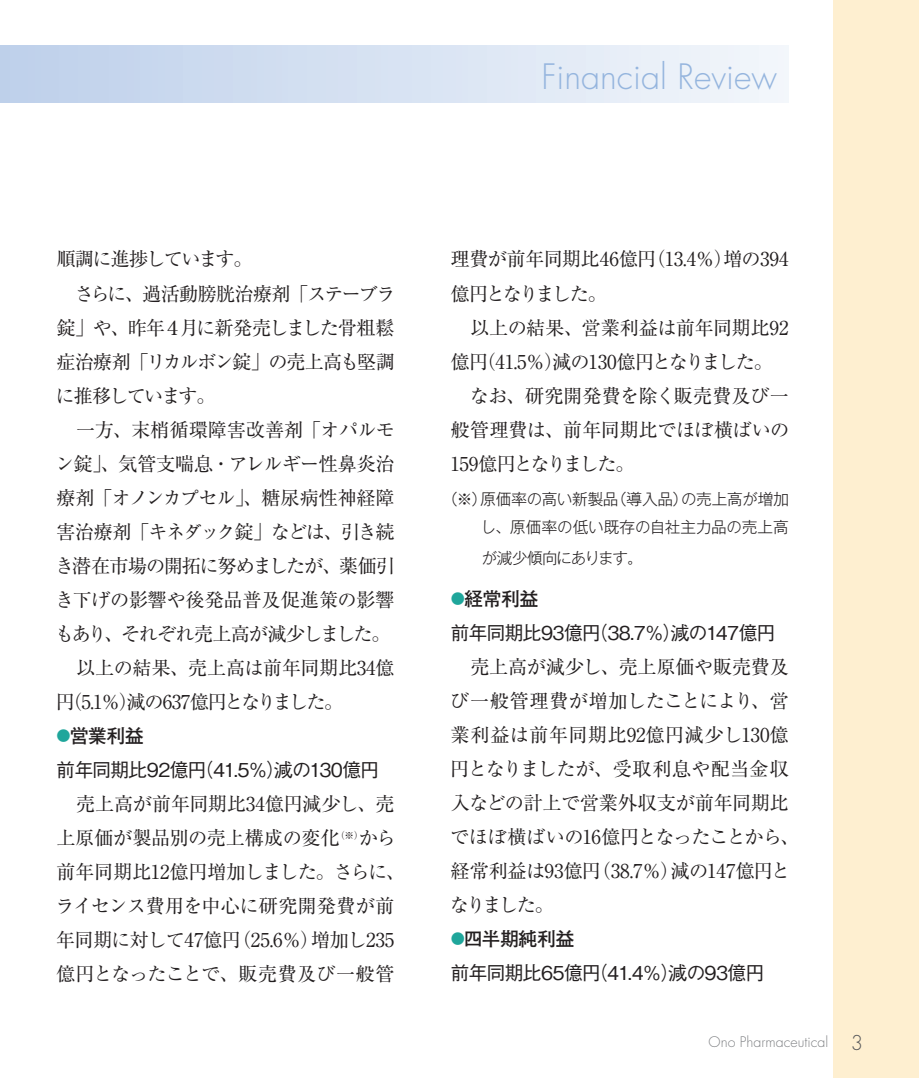
<style>
.page{position:relative;width:919px;height:1078px;background:#fff}
.page>*{position:absolute;margin:0;border:0;box-sizing:border-box;transform-origin:0 0}
.t1{font:300 34px "Futura";color:#95b5de}
.t2{font:19.2px/34px "Ryumin Pro Regular 90 pv RKSJ H";letter-spacing:-.025em;color:#231f20}
.t3{font:19.2px/34px "Ryumin Pro Regular 90 pv RKSJ H";letter-spacing:-.045em;color:#231f20}
.t4{font:19.2px "Gothic BBB Pro Medium 90 pv RKSJ H";letter-spacing:-.05em;color:#231f20}
.t5{font:19.2px "Futo Go B101 Pro Bold 90 pv RKSJ H";letter-spacing:-.04em;color:#231f20}
.t6{font:15.6px/28.4px "Gothic MB101 Pro Light 90 pv RKSJ H";letter-spacing:-.015em;color:#231f20;text-align:right}
.t7{font:15.6px "Gothic MB101 Pro Light 90 pv RKSJ H";letter-spacing:-.07em;color:#231f20}
.t8{font:300 14.2px "Futura";color:#808285}
.s1{font-size:14.2px;color:#1fa69b}
.s2{font-size:19.8px;color:#57585a}
</style>
<div class="page">
<div style="left:833px;top:0;width:85px;height:1077px;background:#feefd0"></div>
<div style="left:0;top:45px;width:788px;height:57px;background:linear-gradient(to right,#bdd0ea,#f3f6fb)"></div>
<h1 class="t1" style="left:541px;top:61px;width:237px">Financial Review</h1>
<p class="t3" style="left:55px;top:245px;width:342px">順調に進捗しています。<br>　さらに、過活動膀胱治療剤「ステーブラ錠」や、昨年４月に新発売しました骨粗鬆症治療剤「リカルボン錠」の売上高も堅調に推移しています。<br>　一方、末梢循環障害改善剤「オパルモン錠」、気管支喘息・アレルギー性鼻炎治療剤「オノンカプセル」、糖尿病性神経障害治療剤「キネダック錠」などは、引き続き潜在市場の開拓に努めましたが、薬価引き下げの影響や後発品普及促進策の影響もあり、それぞれ売上高が減少しました。　以上の結果、売上高は前年同期比34億円（5.1％）減の637億円となりました。</p>
<p class="t5" style="left:56px;top:728px;width:89px"><span class="s1">●</span>営業利益</p>
<p class="t4" style="left:56px;top:762px;width:324px">前年同期比92億円（41.5％）減の130億円</p>
<p class="t2" style="left:55px;top:789px;width:351px">　売上高が前年同期比34億円減少し、売上原価が製品別の売上構成の変化<sup>（※）</sup>から前年同期比12億円増加しました。さらに、ライセンス費用を中心に研究開発費が前年同期に対して47億円（25.6％）増加し235億円となったことで、販売費及び一般管</p>
<p class="t2" style="left:450px;top:245px;width:340px">理費が前年同期比46億円（13.4％）増の394億円となりました。<br>　以上の結果、営業利益は前年同期比92億円（41.5％）減の130億円となりました。　なお、研究開発費を除く販売費及び一般管理費は、前年同期比でほぼ横ばいの<br>159億円となりました。</p>
<p class="t6" style="left:442px;top:486px;width:348px">（※）原価率の高い新製品（導入品）の売上高が増加し、原価率の低い既存の自社主力品の売上高</p>
<p class="t7" style="left:481px;top:552px;width:162px">が減少傾向にあります。</p>
<p class="t5" style="left:450px;top:591px;width:89px"><span class="s1">●</span>経常利益</p>
<p class="t4" style="left:450px;top:625px;width:327px">前年同期比93億円（38.7％）減の147億円</p>
<p class="t2" style="left:450px;top:652px;width:351px">　売上高が減少し、売上原価や販売費及び一般管理費が増加したことにより、営業利益は前年同期比92億円減少し130億円となりましたが、受取利息や配当金収入などの計上で営業外収支が前年同期比でほぼ横ばいの16億円となったことから、経常利益は93億円（38.7％）減の147億円となりました。</p>
<p class="t5" style="left:450px;top:931px;width:125px"><span class="s1">●</span>四半期純利益</p>
<p class="t4" style="left:450px;top:965px;width:315px">前年同期比65億円（41.4％）減の93億円</p>
<p class="t8" style="left:708px;top:1035px;width:156px">Ono Pharmaceutical <span class="s2">3</span></p>
</div>
